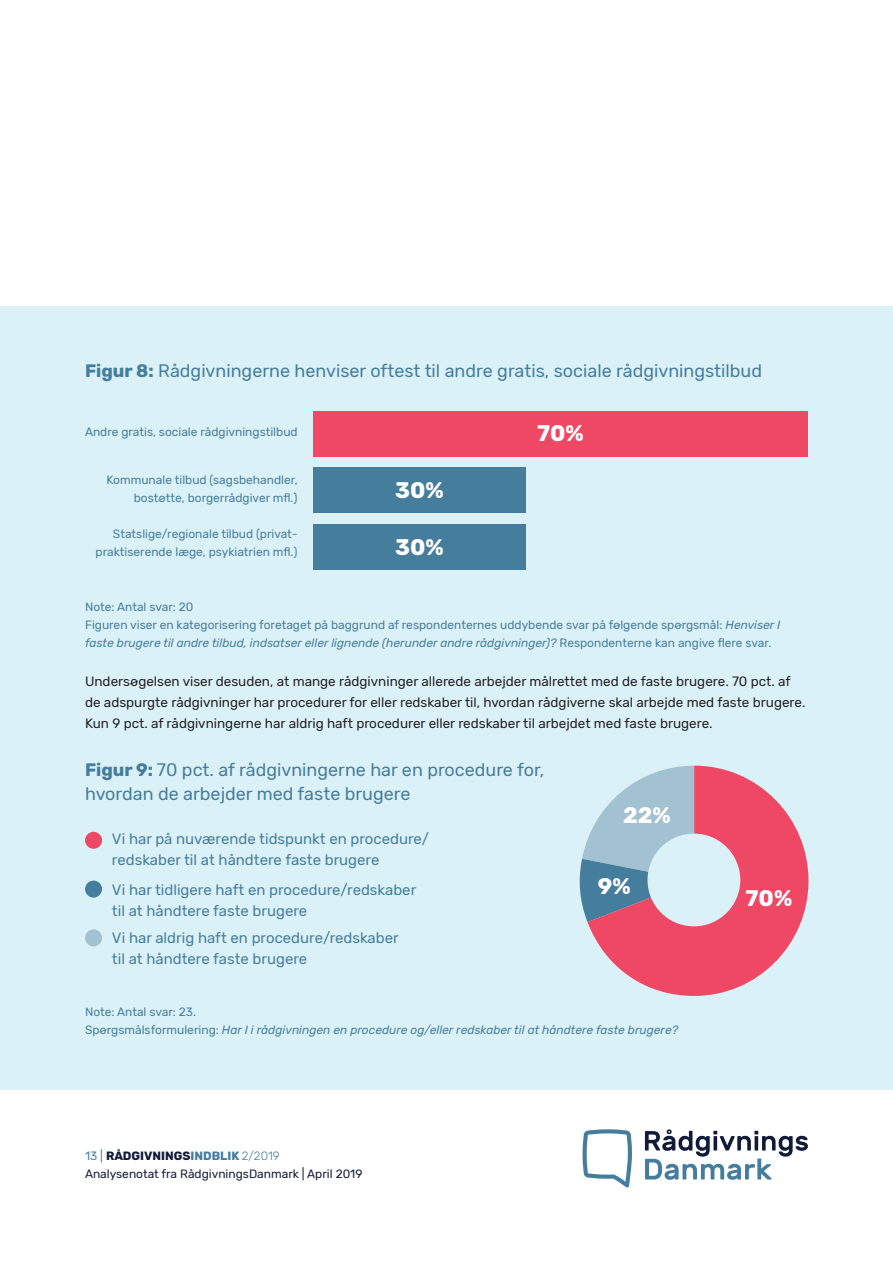
<style>
.page{position:relative;width:893px;height:1263px;background:#fff}
.page>*{position:absolute;margin:0;border:0;box-sizing:border-box;transform-origin:0 0}
.t1{font:700 22.5px "Rubik";color:#fff}
.Tekst_mellem{font:18px "Rubik";color:#457d9c}
.Tekst_mellem-2{font:15px/21px "Rubik";color:#457d9c}
.Tekst_lille{font:13.5px/21px "Rubik";color:#231f20}
.Tekst_lille-2{font:12px/18px "Rubik";color:#457d9c}
.Tekst_lille-3{font:italic 12px/18px "Rubik";color:#457d9c}
.t2{font:12px/18px "Rubik";color:#101b38}
.s1{font-weight:700}
.s2{font-style:italic}
.s3{font-style:normal}
.s4{color:#457d9c}
.s5{font-weight:700;color:#457d9c}
.s6{font-weight:300;color:#457d9c}
</style>
<div class="page">
<div style="left:0;top:306px;width:893px;height:784px;background:#daf1f7"></div>
<svg style="left:645px;top:1129px;width:163px;height:51px"></svg>
<svg style="left:583px;top:1129px;width:49px;height:58px"></svg>
<div style="left:313px;top:524px;width:212px;height:46px;background:#457d9c"></div>
<div style="left:313px;top:468px;width:212px;height:45px;background:#457d9c"></div>
<div style="left:313px;top:411px;width:495px;height:45px;background:#ef4865"></div>
<svg style="left:579px;top:841px;width:8px;height:80px"></svg>
<svg style="left:587px;top:766px;width:221px;height:230px;fill:#ef4865"></svg>
<div style="left:647px;top:833px;width:93px;height:93px;background:#daf1f7;border-radius:50%"></div>
<div style="left:85px;top:832px;width:17px;height:17px;background:#ef4865;border-radius:50%"></div>
<div style="left:85px;top:929px;width:17px;height:17px;background:#a3c2d1;border-radius:50%"></div>
<div style="left:85px;top:880px;width:17px;height:17px;background:#457d9c;border-radius:50%"></div>
<p class="Tekst_mellem" style="left:85px;top:361px;width:678px"><span class="s1">Figur 8:</span> Rådgivningerne henviser oftest til andre gratis, sociale rådgivningstilbud</p>
<p class="Tekst_lille-2" style="left:85px;top:424px;width:214px">Andre gratis, sociale rådgivningstilbud</p>
<p class="Tekst_lille-2" style="left:106px;top:472px;width:193px">Kommunale tilbud (sagsbehandler,</p>
<p class="Tekst_lille-2" style="left:134px;top:490px;width:165px">bostøtte, borgerrådgiver mfl.)</p>
<p class="Tekst_lille-2" style="left:113px;top:526px;width:186px">Statslige/regionale tilbud (privat-</p>
<p class="Tekst_lille-2" style="left:96px;top:544px;width:203px">praktiserende læge, psykiatrien mfl.)</p>
<p class="t1" style="left:395px;top:477px;width:50px">30%</p>
<p class="t1" style="left:395px;top:534px;width:50px">30%</p>
<p class="t1" style="left:537px;top:420px;width:48px">70%</p>
<p class="Tekst_lille-2" style="left:85px;top:598px;width:697px">Note: Antal svar: 20<br>Figuren viser en kategorisering foretaget på baggrund af respondenternes uddybende svar på følgende spørgsmål: <span class="s2">Henviser I faste brugere til andre tilbud, indsatser eller lignende (herunder andre rådgivninger)?</span> Respondenterne kan angive flere svar.</p>
<p class="Tekst_lille" style="left:85px;top:671px;width:722px">Undersøgelsen viser desuden, at mange rådgivninger allerede arbejder målrettet med de faste brugere. 70 pct. af de adspurgte rådgivninger har procedurer for eller redskaber til, hvordan rådgiverne skal arbejde med faste brugere.<br>Kun 9 pct. af rådgivningerne har aldrig haft procedurer eller redskaber til arbejdet med faste brugere.</p>
<p class="Tekst_mellem" style="left:85px;top:760px;width:461px"><span class="s1">Figur 9:</span> 70 pct. af rådgivningerne har en procedure for,</p>
<p class="Tekst_mellem" style="left:85px;top:784px;width:327px">hvordan de arbejder med faste brugere</p>
<p class="Tekst_mellem-2" style="left:112px;top:829px;width:319px">Vi har på nuværende tidspunkt en procedure/ redskaber til at håndtere faste brugere</p>
<p class="Tekst_mellem-2" style="left:112px;top:880px;width:306px">Vi har tidligere haft en procedure/redskaber til at håndtere faste brugere</p>
<p class="Tekst_mellem-2" style="left:112px;top:928px;width:288px">Vi har aldrig haft en procedure/redskaber til at håndtere faste brugere</p>
<p class="t1" style="left:623px;top:802px;width:49px">22%</p>
<p class="t1" style="left:598px;top:873px;width:34px">9%</p>
<p class="Tekst_lille-3" style="left:85px;top:1003px;width:594px"><span class="s3">Note: Antal svar: 23.<br>Spørgsmålsformulering:</span> Har I i rådgivningen en procedure og/eller redskaber til at håndtere faste brugere?</p>
<p class="t2" style="left:85px;top:1147px;width:279px"><span class="s4">13 |</span> <span class="s1">RÅDGIVNINGS</span><span class="s5">INDBLIK</span> <span class="s6">2/2019<br></span>Analysenotat fra RådgivningsDanmark | April 2019</p>
<p class="t1" style="left:746px;top:885px;width:48px">70%</p>
</div>
